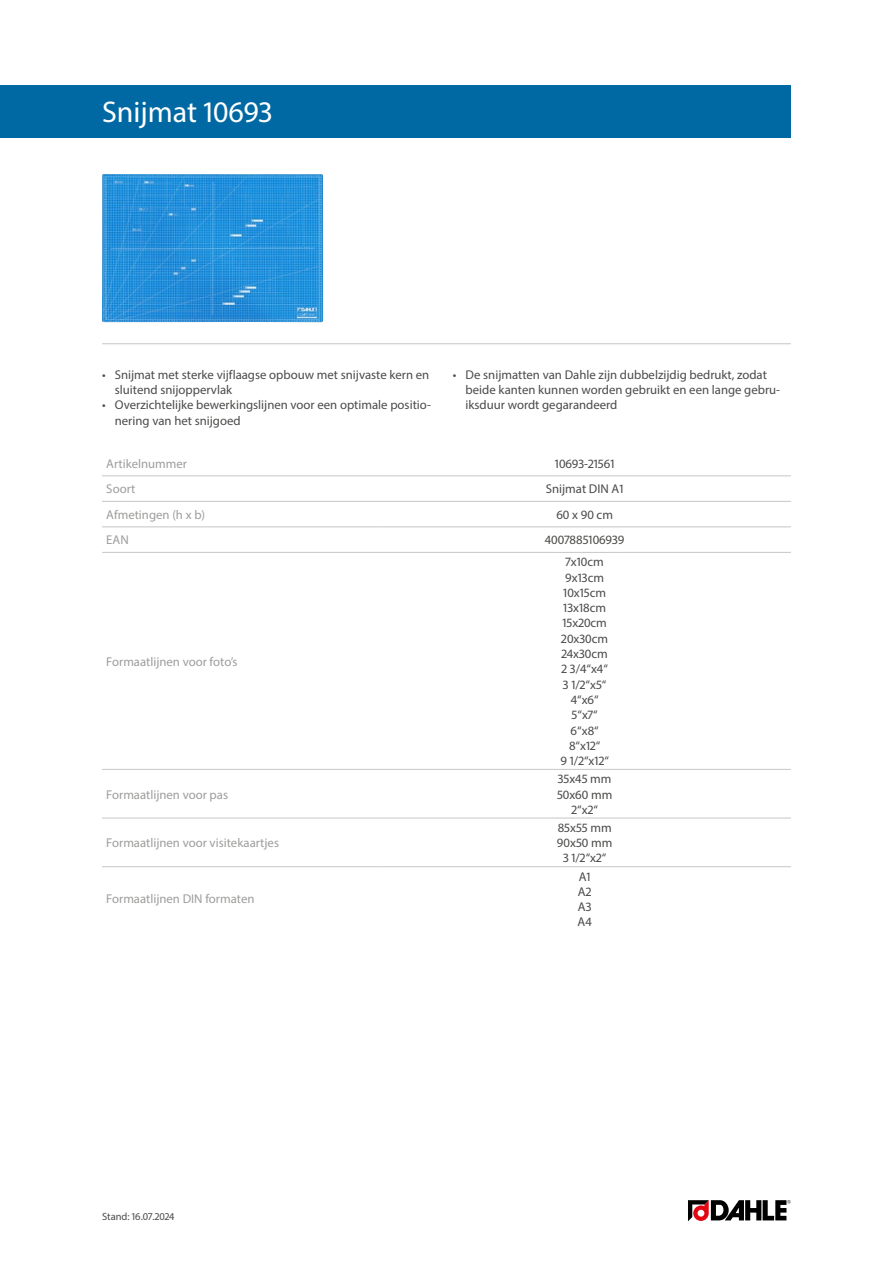
<style>
.page{position:relative;width:893px;height:1263px;background:#fff}
.page>*{position:absolute;margin:0;border:0;box-sizing:border-box;transform-origin:0 0}
.Produktname{font:30px "Myriad Pro";color:#fff}
.Produkttabelle_Zentr{font:12.75px/15.3px "Myriad Pro";color:#4a4a49}
.Produkttabelle_Links{font:12.75px "Myriad Pro";color:#9d9d9c}
.t1{font:10.5px "Myriad Pro";color:#4a4a49}
</style>
<div class="page">
<img style="left:102px;top:174px;width:221px;height:148px">
<hr style="left:102px;top:343px;width:689px;height:1px;background:#c6c6c6">
<svg style="left:688px;top:1200px;width:103px;height:21px"></svg>
<div style="left:0;top:85px;width:791px;height:53px;background:#0069a4"></div>
<hr style="left:102px;top:475px;width:276px;height:1px;background:#c6c6c6">
<hr style="left:378px;top:475px;width:413px;height:1px;background:#c6c6c6">
<hr style="left:102px;top:501px;width:276px;height:1px;background:#c6c6c6">
<hr style="left:378px;top:501px;width:413px;height:1px;background:#c6c6c6">
<hr style="left:102px;top:526px;width:276px;height:1px;background:#c6c6c6">
<hr style="left:378px;top:526px;width:413px;height:1px;background:#c6c6c6">
<hr style="left:102px;top:552px;width:276px;height:1px;background:#c6c6c6">
<hr style="left:378px;top:552px;width:413px;height:1px;background:#c6c6c6">
<hr style="left:102px;top:769px;width:276px;height:1px;background:#c6c6c6">
<hr style="left:378px;top:769px;width:413px;height:1px;background:#c6c6c6">
<hr style="left:102px;top:818px;width:276px;height:1px;background:#c6c6c6">
<hr style="left:378px;top:818px;width:413px;height:1px;background:#c6c6c6">
<hr style="left:102px;top:866px;width:276px;height:1px;background:#c6c6c6">
<hr style="left:378px;top:866px;width:413px;height:1px;background:#c6c6c6">
<p class="Produktname" style="left:102px;top:94px;width:172px">Snijmat 10693</p>
<p class="Produkttabelle_Zentr" style="left:115px;top:367px;width:316px;text-indent:-13px">• Snijmat met sterke vijflaagse opbouw met snijvaste kern en sluitend snijoppervlak</p>
<p class="Produkttabelle_Zentr" style="left:115px;top:397px;width:318px;text-indent:-13px">• Overzichtelijke bewerkingslijnen voor een optimale positio&shy;nering van het snijgoed</p>
<p class="Produkttabelle_Zentr" style="left:466px;top:367px;width:316px;text-indent:-13px">• De snijmatten van Dahle zijn dubbelzijdig bedrukt, zodat beide kanten kunnen worden gebruikt en een lange gebru&shy;iksduur wordt gegarandeerd</p>
<p class="Produkttabelle_Links" style="left:106px;top:456px;width:82px">Artikelnummer</p>
<p class="Produkttabelle_Zentr" style="left:555px;top:456px;width:61px">10693-21561</p>
<p class="Produkttabelle_Links" style="left:106px;top:481px;width:31px">Soort</p>
<p class="Produkttabelle_Zentr" style="left:546px;top:481px;width:79px">Snijmat DIN A1</p>
<p class="Produkttabelle_Links" style="left:106px;top:507px;width:100px">Afmetingen (h x b)</p>
<p class="Produkttabelle_Zentr" style="left:556px;top:507px;width:58px">60 x 90 cm</p>
<p class="Produkttabelle_Links" style="left:106px;top:532px;width:24px">EAN</p>
<p class="Produkttabelle_Zentr" style="left:545px;top:532px;width:81px">4007885106939</p>
<p class="Produkttabelle_Links" style="left:106px;top:653px;width:133px">Formaatlijnen voor foto’s</p>
<p class="Produkttabelle_Links" style="left:106px;top:786px;width:123px">Formaatlijnen voor pas</p>
<p class="Produkttabelle_Links" style="left:106px;top:835px;width:174px">Formaatlijnen voor visitekaartjes</p>
<p class="Produkttabelle_Links" style="left:106px;top:891px;width:150px">Formaatlijnen DIN formaten</p>
<p class="t1" style="left:102px;top:1210px;width:74px">Stand: 16.07.2024</p>
<p class="Produkttabelle_Zentr" style="left:566px;top:554px;width:40px">7x10cm</p>
<p class="Produkttabelle_Zentr" style="left:565px;top:569px;width:40px">9x13cm</p>
<p class="Produkttabelle_Zentr" style="left:563px;top:585px;width:44px">10x15cm</p>
<p class="Produkttabelle_Zentr" style="left:563px;top:600px;width:44px">13x18cm</p>
<p class="Produkttabelle_Zentr" style="left:562px;top:615px;width:46px">15x20cm</p>
<p class="Produkttabelle_Zentr" style="left:561px;top:631px;width:48px">20x30cm</p>
<p class="Produkttabelle_Zentr" style="left:562px;top:646px;width:48px">24x30cm</p>
<p class="Produkttabelle_Zentr" style="left:561px;top:661px;width:48px">2 3/4“x4“</p>
<p class="Produkttabelle_Zentr" style="left:563px;top:676px;width:45px">3 1/2“x5“</p>
<p class="Produkttabelle_Zentr" style="left:571px;top:692px;width:29px">4“x6“</p>
<p class="Produkttabelle_Zentr" style="left:572px;top:707px;width:28px">5“x7“</p>
<p class="Produkttabelle_Zentr" style="left:571px;top:722px;width:30px">6“x8“</p>
<p class="Produkttabelle_Zentr" style="left:569px;top:738px;width:33px">8“x12“</p>
<p class="Produkttabelle_Zentr" style="left:560px;top:753px;width:50px">9 1/2“x12“</p>
<p class="Produkttabelle_Zentr" style="left:558px;top:771px;width:55px">35x45 mm</p>
<p class="Produkttabelle_Zentr" style="left:557px;top:786px;width:57px">50x60 mm</p>
<p class="Produkttabelle_Zentr" style="left:571px;top:802px;width:28px">2“x2“</p>
<p class="Produkttabelle_Zentr" style="left:558px;top:820px;width:56px">85x55 mm</p>
<p class="Produkttabelle_Zentr" style="left:557px;top:835px;width:57px">90x50 mm</p>
<p class="Produkttabelle_Zentr" style="left:563px;top:850px;width:45px">3 1/2“x2“</p>
<p class="Produkttabelle_Zentr" style="left:579px;top:868px;width:13px">A1</p>
<p class="Produkttabelle_Zentr" style="left:578px;top:884px;width:15px">A2</p>
<p class="Produkttabelle_Zentr" style="left:578px;top:899px;width:15px">A3</p>
<p class="Produkttabelle_Zentr" style="left:578px;top:914px;width:16px">A4</p>
</div>
